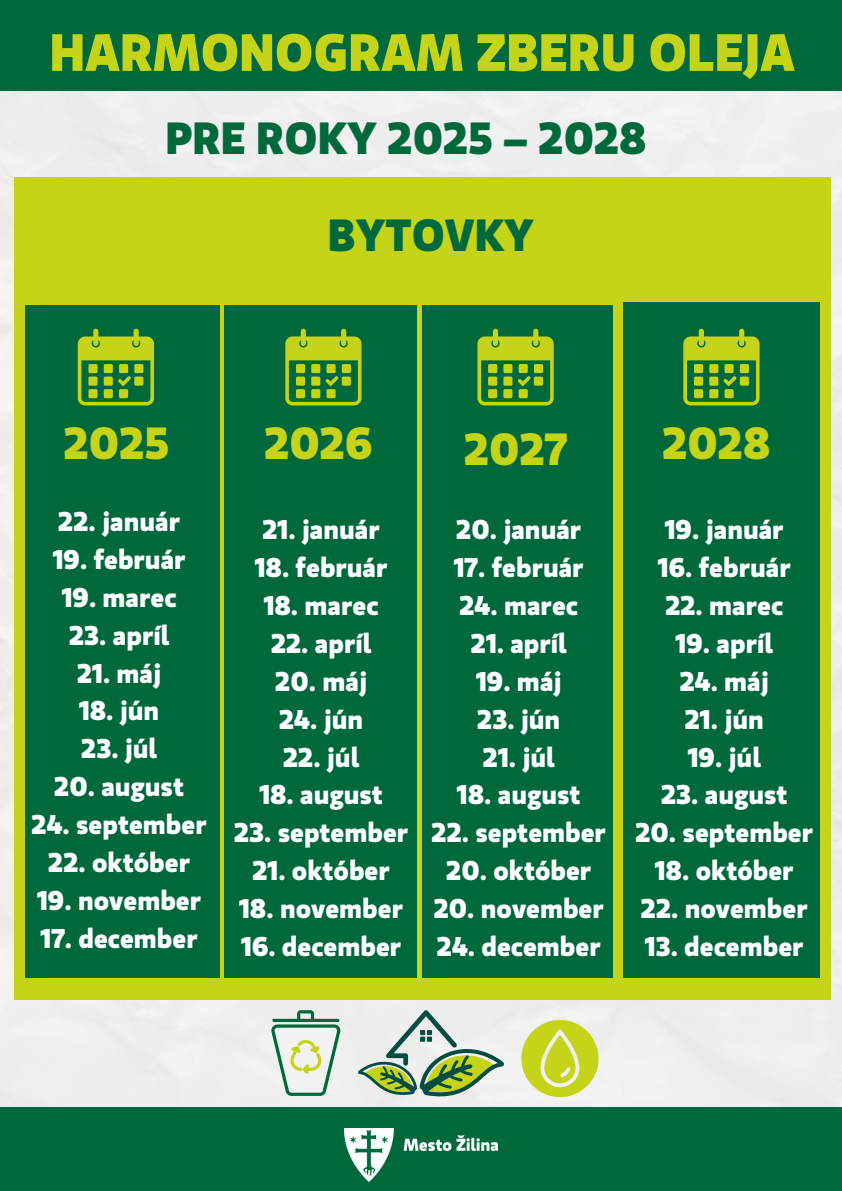
<style>
.page{position:relative;width:842px;height:1191px;background:#fff}
.page>*{position:absolute;margin:0;border:0;box-sizing:border-box;transform-origin:0 0}
.t1{font:700 52.2px "Gloriola";color:#c5d319}
.t2{font:700 44.9px "Gloriola";color:#00693c}
.t3{font:700 44.9px "Gloriola";color:#c5d319}
.t4{font:700 27.1px "Gloriola";color:#fff}
</style>
<div class="page">
<div style="left:0;top:91px;width:842px;height:1015px;background:#efefee"></div>
<div style="left:0;top:0;width:842px;height:91px;background:#00693c"></div>
<div style="left:0;top:1106px;width:842px;height:84px;background:#00693c"></div>
<img style="left:345px;top:1128px;width:152px;height:53px">
<div style="left:14px;top:177px;width:816px;height:822px;background:#c5d319"></div>
<div style="left:225px;top:305px;width:192px;height:672px;background:#00693c"></div>
<div style="left:25px;top:305px;width:194px;height:672px;background:#00693c"></div>
<svg style="left:78px;top:329px;width:76px;height:76px"></svg>
<svg style="left:358px;top:1010px;width:146px;height:86px"></svg>
<svg style="left:271px;top:1010px;width:69px;height:85px"></svg>
<svg style="left:521px;top:1019px;width:77px;height:77px"></svg>
<svg style="left:285px;top:329px;width:77px;height:76px"></svg>
<div style="left:623px;top:302px;width:197px;height:675px;background:#00693c"></div>
<div style="left:422px;top:305px;width:191px;height:672px;background:#00693c"></div>
<svg style="left:477px;top:329px;width:77px;height:76px"></svg>
<svg style="left:683px;top:329px;width:77px;height:76px"></svg>
<p class="t1" style="left:50px;top:21px;width:747px">HARMONOGRAM ZBERU OLEJA</p>
<p class="t2" style="left:166px;top:111px;width:483px">PRE ROKY 2025 – 2028</p>
<p class="t2" style="left:328px;top:208px;width:208px">BYTOVKY</p>
<p class="t3" style="left:64px;top:416px;width:107px">2025</p>
<p class="t3" style="left:264px;top:416px;width:110px">2026</p>
<h1 class="t4" style="left:58px;top:505px;width:123px">22. január</h1>
<h2 class="t4" style="left:53px;top:542px;width:134px">19. február</h2>
<h2 class="t4" style="left:62px;top:580px;width:116px">19. marec</h2>
<p class="t4" style="left:69px;top:618px;width:102px">23. apríl</p>
<h3 class="t4" style="left:77px;top:656px;width:86px">21. máj</h3>
<p class="t4" style="left:79px;top:694px;width:82px">18. jún</p>
<p class="t4" style="left:81px;top:732px;width:77px">23. júl</p>
<p class="t4" style="left:54px;top:770px;width:131px">20. august</p>
<p class="t4" style="left:32px;top:808px;width:177px">24. september</p>
<p class="t4" style="left:48px;top:846px;width:143px">22. október</p>
<p class="t4" style="left:37px;top:884px;width:165px">19. november</p>
<p class="t4" style="left:41px;top:921px;width:159px">17. december</p>
<p class="t4" style="left:262px;top:513px;width:119px">21. január</p>
<h3 class="t4" style="left:255px;top:551px;width:134px">18. február</h3>
<p class="t4" style="left:264px;top:589px;width:116px">18. marec</p>
<p class="t4" style="left:271px;top:626px;width:102px">22. apríl</p>
<p class="t4" style="left:275px;top:664px;width:93px">20. máj</p>
<p class="t4" style="left:279px;top:702px;width:85px">24. jún</p>
<p class="t4" style="left:283px;top:740px;width:78px">22. júl</p>
<p class="t4" style="left:259px;top:778px;width:125px">18. august</p>
<p class="t4" style="left:234px;top:816px;width:176px">23. september</p>
<p class="t4" style="left:252px;top:854px;width:139px">21. október</p>
<p class="t4" style="left:239px;top:892px;width:165px">18. november</p>
<p class="t4" style="left:241px;top:930px;width:162px">16. december</p>
<p class="t3" style="left:464px;top:422px;width:104px">2027</p>
<p class="t3" style="left:662px;top:416px;width:110px">2028</p>
<p class="t4" style="left:456px;top:513px;width:127px">20. január</p>
<p class="t4" style="left:454px;top:551px;width:131px">17. február</p>
<p class="t4" style="left:459px;top:589px;width:120px">24. marec</p>
<h3 class="t4" style="left:471px;top:626px;width:97px">21. apríl</h3>
<p class="t4" style="left:476px;top:664px;width:87px">19. máj</p>
<p class="t4" style="left:477px;top:702px;width:85px">23. jún</p>
<p class="t4" style="left:483px;top:740px;width:73px">21. júl</p>
<p class="t4" style="left:457px;top:778px;width:125px">18. august</p>
<p class="t4" style="left:432px;top:816px;width:176px">22. september</p>
<p class="t4" style="left:446px;top:854px;width:147px">20. október</p>
<p class="t4" style="left:434px;top:892px;width:172px">20. november</p>
<p class="t4" style="left:437px;top:930px;width:165px">24. december</p>
<p class="t4" style="left:665px;top:513px;width:120px">19. január</p>
<p class="t4" style="left:658px;top:551px;width:134px">16. február</p>
<p class="t4" style="left:665px;top:589px;width:119px">22. marec</p>
<p class="t4" style="left:676px;top:626px;width:99px">19. apríl</p>
<p class="t4" style="left:680px;top:664px;width:91px">24. máj</p>
<h3 class="t4" style="left:685px;top:702px;width:80px">21. jún</h3>
<p class="t4" style="left:688px;top:740px;width:75px">19. júl</p>
<p class="t4" style="left:661px;top:778px;width:128px">23. august</p>
<p class="t4" style="left:635px;top:816px;width:179px">20. september</p>
<p class="t4" style="left:655px;top:854px;width:140px">18. október</p>
<p class="t4" style="left:641px;top:892px;width:168px">22. november</p>
<p class="t4" style="left:645px;top:930px;width:160px">13. december</p>
</div>
